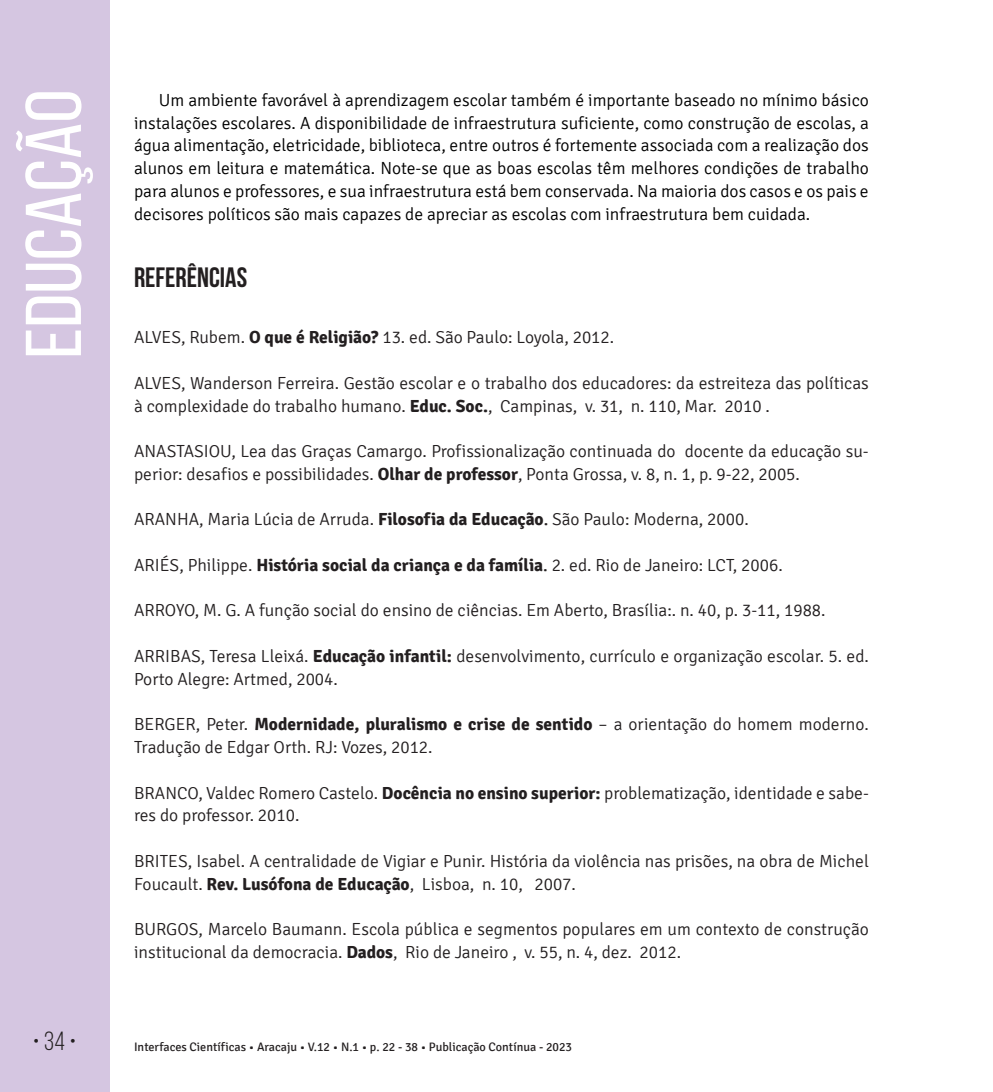
<style>
.page{position:relative;width:993px;height:1092px;background:#fff}
.page>*{position:absolute;margin:0;border:0;box-sizing:border-box;transform-origin:0 0}
.t1{font:78.75px "Bebas Neue";color:#fff;scale:1.09 1}
.t2{font:700 28px "Bebas Neue";color:#231f20}
.t3{font:26.25px "Bebas Neue";color:#231f20}
.t4{font:300 17.5px/22.8px "Signika";color:#231f20}
.t5{font:300 17.5px/22.8px "Signika";color:#000001;text-align:justify}
.t6{font:12.25px "Signika";color:#231f20}
.s1{font-weight:700}
.s2{font-weight:400}
</style>
<div class="page">
<div style="left:0;top:0;width:109px;height:1091px;background:#d5c6e1"></div>
<h1 class="t1" style="left:11px;top:358px;width:248px;rotate:-90deg">EDUCAÇÃO</h1>
<p class="t5" style="left:134px;top:89px;width:736px;text-indent:25px">Um ambiente favorável à aprendizagem escolar também é importante baseado no mínimo básico instalações escolares. A disponibilidade de infraestrutura suficiente, como construção de escolas, a água alimentação, eletricidade, biblioteca, entre outros é fortemente associada com a realização dos alunos em leitura e matemática. Note-se que as boas escolas têm melhores condições de trabalho para alunos e professores, e sua infraestrutura está bem conservada. Na maioria dos casos e os pais e decisores políticos são mais capazes de apreciar as escolas com infraestrutura bem cuidada.</p>
<h2 class="t2" style="left:134px;top:262px;width:115px">REFERÊNCIAS</h2>
<p class="t4" style="left:134px;top:326px;width:481px">ALVES, Rubem. <span class="s1">O que é Religião?</span> 13. ed. São Paulo: Loyola, 2012.</p>
<p class="t4" style="left:134px;top:372px;width:736px">ALVES, Wanderson Ferreira. Gestão escolar e o trabalho dos educadores: da estreiteza das políticas à complexidade do trabalho humano. <span class="s1">Educ. Soc.</span>, Campinas, v. 31, n. 110, Mar. 2010 .</p>
<p class="t4" style="left:134px;top:440px;width:736px">ANASTASIOU, Lea das Graças Camargo. Profissionalização continuada do docente da educação su&shy;perior: desafios e possibilidades. <span class="s1">Olhar de professor</span>, Ponta Grossa, v. 8, n. 1, p. 9-22, 2005.</p>
<p class="t4" style="left:134px;top:508px;width:616px">ARANHA, Maria Lúcia de Arruda. <span class="s1">Filosofia da Educação</span><span class="s2">.</span> São Paulo: Moderna, 2000.</p>
<p class="t4" style="left:134px;top:554px;width:650px">ARIÉS, Philippe. <span class="s1">História social da criança e da família</span><span class="s2">.</span> 2. ed. Rio de Janeiro: LCT, 2006.</p>
<p class="t4" style="left:134px;top:599px;width:692px">ARROYO, M. G. A função social do ensino de ciências. Em Aberto, Brasília:. n. 40, p. 3-11, 1988.</p>
<p class="t4" style="left:134px;top:645px;width:736px">ARRIBAS, Teresa Lleixá. <span class="s1">Educação infantil:</span> desenvolvimento, currículo e organização escolar. 5. ed.<br>Porto Alegre: Artmed, 2004.</p>
<p class="t4" style="left:134px;top:713px;width:736px">BERGER, Peter. <span class="s1">Modernidade, pluralismo e crise de sentido</span> – a orientação do homem moderno.<br>Tradução de Edgar Orth. RJ: Vozes, 2012.</p>
<p class="t4" style="left:134px;top:781px;width:736px">BRANCO, Valdec Romero Castelo. <span class="s1">Docência no ensino superior:</span> problematização, identidade e sabe&shy;res do professor. 2010.</p>
<p class="t4" style="left:134px;top:849px;width:736px">BRITES, Isabel. A centralidade de Vigiar e Punir. História da violência nas prisões, na obra de Michel<br>Foucault. <span class="s1">Rev. Lusófona de Educação</span>, Lisboa, n. 10, 2007.</p>
<p class="t4" style="left:134px;top:918px;width:736px">BURGOS, Marcelo Baumann. Escola pública e segmentos populares em um contexto de construção institucional da democracia. <span class="s1">Dados</span>, Rio de Janeiro , v. 55, n. 4, dez. 2012.</p>
<h3 class="t3" style="left:33px;top:1026px;width:45px">• 34 •</h3>
<p class="t6" style="left:134px;top:1040px;width:439px">Interfaces Científicas • Aracaju • V.12 • N.1 • p. 22 - 38 • Publicação Contínua - 2023</p>
</div>
